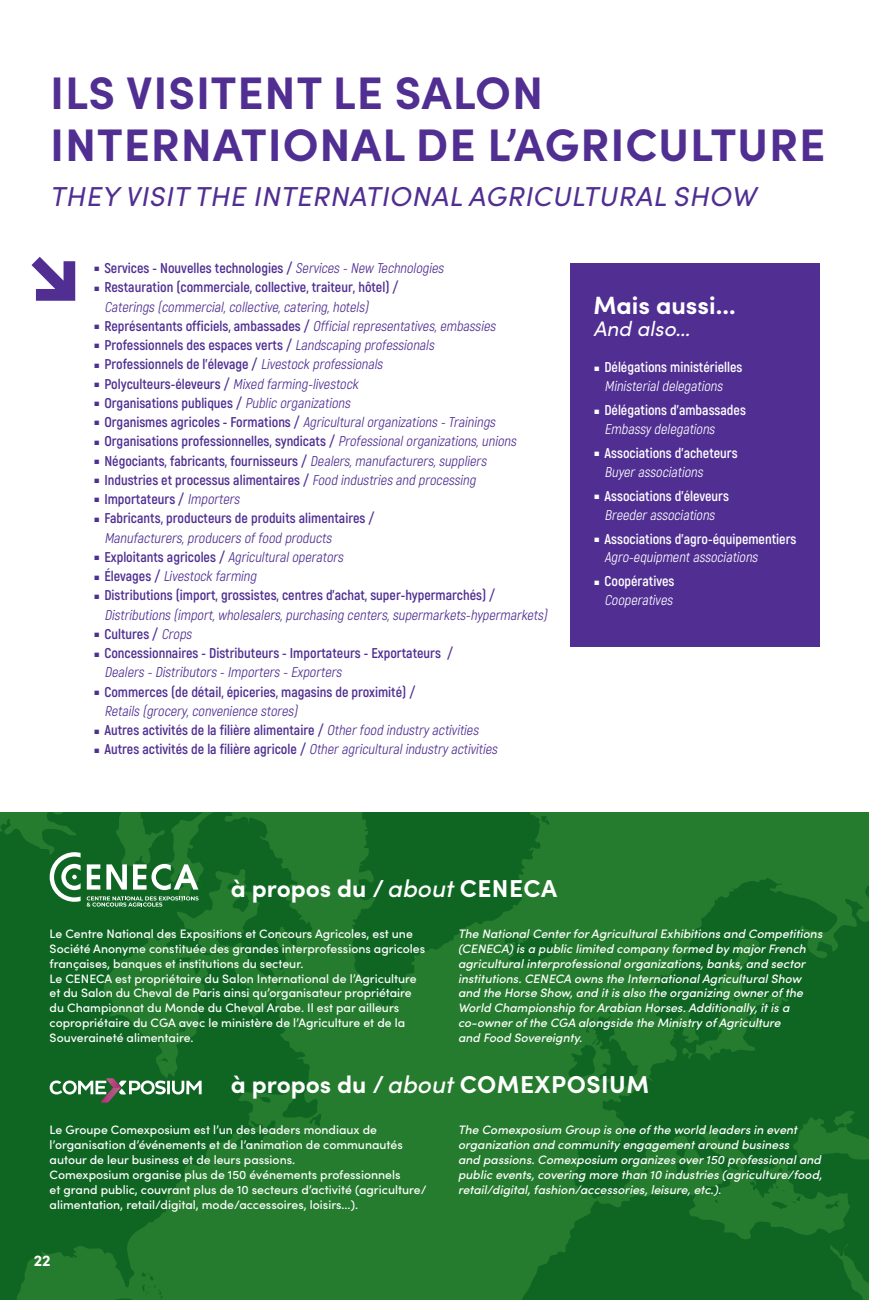
<style>
.page{position:relative;width:869px;height:1300px;background:#fff}
.page>*{position:absolute;margin:0;border:0;box-sizing:border-box;transform-origin:0 0}
.t1{font:700 45.68px/51.3px "Sofia Pro";letter-spacing:.02em;color:#502e92}
.t2{font:italic 27.47px "Sofia Pro";color:#502e92}
.t3{font:700 25.03px "Sofia Pro";color:#fff}
.t4{font:700 24.5px "Sofia Pro";letter-spacing:.01em;color:#fff}
.t5{font:italic 21px "Sofia Pro";color:#fff}
.t6{font:700 15.75px "Sofia Pro";color:#fff}
.t7{font:700 14.17px/19.2px "Akrobat";color:#502e92}
.t8{font:700 14.17px/18.9px "Akrobat";color:#fff}
.t9{font:italic 14.17px/19.2px "Akrobat";color:#502e92}
.t10{font:500 12.25px/14.9px "Sofia Pro";color:#fff}
.t11{font:italic 500 12.25px/14.9px "Sofia Pro";color:#fff}
.s1{font-weight:400;font-style:italic}
.s2{font-weight:700;font-style:normal}
.s3{font-weight:500;font-style:italic}
</style>
<div class="page">
<svg style="left:0;top:813px;width:297px;height:487px;background:#166d26"></svg>
<svg style="left:218px;top:945px;width:3px;height:4px"></svg>
<svg style="left:97px;top:1272px;width:70px;height:28px;background:#22792c"></svg>
<svg style="left:227px;top:880px;width:24px;height:32px"></svg>
<svg style="left:174px;top:956px;width:29px;height:18px"></svg>
<svg style="left:275px;top:981px;width:6px;height:5px"></svg>
<svg style="left:254px;top:990px;width:6px;height:5px"></svg>
<svg style="left:279px;top:971px;width:6px;height:4px"></svg>
<svg style="left:157px;top:1057px;width:11px;height:5px"></svg>
<svg style="left:178px;top:1024px;width:8px;height:9px"></svg>
<svg style="left:256px;top:1093px;width:16px;height:10px"></svg>
<svg style="left:250px;top:1119px;width:14px;height:10px"></svg>
<svg style="left:297px;top:813px;width:571px;height:487px;background:#1c7329"></svg>
<svg style="left:31px;top:257px;width:44px;height:44px"></svg>
<div style="left:569px;top:263px;width:250px;height:383px;background:#502e92"></div>
<svg style="left:87px;top:864px;width:13px;height:25px"></svg>
<svg style="left:106px;top:864px;width:21px;height:25px"></svg>
<svg style="left:133px;top:864px;width:65px;height:26px"></svg>
<svg style="left:50px;top:852px;width:31px;height:50px"></svg>
<svg style="left:87px;top:896px;width:111px;height:10px"></svg>
<svg style="left:50px;top:1078px;width:151px;height:24px"></svg>
<h1 class="t1" style="left:50px;top:64px;width:776px">ILS VISITENT LE SALON<br>INTERNATIONAL DE L’AGRICULTURE</h1>
<h2 class="t2" style="left:50px;top:176px;width:714px">THEY VISIT THE INTERNATIONALAGRICULTURALSHOW</h2>
<p class="t7" style="left:94px;top:258px;width:353px">■ Services - Nouvelles technologies / <span class="s1">Services -New Technologies</span></p>
<p class="t7" style="left:104px;top:278px;width:295px;text-indent:-10px">■ Restauration (commerciale, collective, traiteur, hôtel) /<br><span class="s1">Caterings (commercial,collective,catering,hotels)</span></p>
<p class="t7" style="left:94px;top:316px;width:405px">■ Représentants officiels, ambassades / <span class="s1">Officialrepresentatives,embassies</span></p>
<p class="t7" style="left:94px;top:335px;width:344px">■ Professionnels des espaces verts / <span class="s1">Landscaping professionals</span></p>
<p class="t7" style="left:94px;top:355px;width:292px">■ Professionnels de l’élevage / <span class="s1">Livestock professionals</span></p>
<p class="t7" style="left:94px;top:374px;width:268px">■ Polyculteurs-éleveurs / <span class="s1">Mixed farming-livestock</span></p>
<p class="t7" style="left:94px;top:393px;width:260px">■ Organisations publiques / <span class="s1">Public organizations</span></p>
<p class="t9" style="left:94px;top:412px;width:405px">■ <span class="s2">O rg a n is m es a g ri c o l es - Fo r m a t i o n s /</span> Agriculturalorganizations -Trainings</p>
<p class="t7" style="left:94px;top:432px;width:426px">■ Organisations professionnelles, syndicats / <span class="s1">Professionalorganizations,unions</span></p>
<p class="t7" style="left:94px;top:451px;width:396px">■ Négociants, fabricants, fournisseurs / <span class="s1">Dealers,manufacturers,suppliers</span></p>
<p class="t7" style="left:94px;top:470px;width:385px">■ Industries et processus alimentaires / <span class="s1">Food industries and processing</span></p>
<p class="t7" style="left:94px;top:489px;width:150px">■ Importateurs / <span class="s1">Importers</span></p>
<p class="t7" style="left:104px;top:509px;width:271px;text-indent:-10px">■ Fabricants, producteurs de produits alimentaires /<br><span class="s1">Manufacturers,producers offood products</span></p>
<p class="t7" style="left:94px;top:547px;width:253px">■ Exp l o ita nts a g ri c o l es / <span class="s1">Agriculturaloperators</span></p>
<p class="t9" style="left:94px;top:566px;width:166px">■ <span class="s2">É l e va g e s /</span> Livestock farming</p>
<p class="t9" style="left:104px;top:586px;width:447px;text-indent:-10px">■ <span class="s2">Distributions (import, grossistes, centres d’achat, super-hypermarchés) /<br></span>Distributions (import,wholesalers,purchasing centers,supermarkets-hypermarkets)</p>
<p class="t7" style="left:94px;top:624px;width:102px">■ Cultures / <span class="s1">Crops</span></p>
<p class="t7" style="left:104px;top:643px;width:350px;text-indent:-10px">■ Concessionnaires - Distributeurs - Importateurs - Exportateurs /<br><span class="s1">Dealers -Distributors -Importers -Exporters</span></p>
<p class="t7" style="left:104px;top:682px;width:312px;text-indent:-10px">■ Commerces (de détail, épiceries, magasins de proximité) /<br><span class="s1">Retails (grocery,convenience stores)</span></p>
<p class="t7" style="left:94px;top:720px;width:388px">■ Autres activités de la filière alimentaire / <span class="s1">Otherfood industryactivities</span></p>
<p class="t7" style="left:94px;top:740px;width:407px">■ Au t res a ctivit és d e l a fi l i è re a g ri c o l e / <span class="s1">Otheragriculturalindustryactivities</span></p>
<h3 class="t3" style="left:593px;top:286px;width:144px">Mais aussi...</h3>
<h3 class="t5" style="left:593px;top:314px;width:103px">And also…</h3>
<p class="t8" style="left:594px;top:358px;width:149px;text-align:center">■ Délégations ministérielles<br><span class="s1">Ministerialdelegations</span></p>
<p class="t8" style="left:604px;top:401px;width:143px;text-indent:-10px">■ Délégations d’ambassades<br><span class="s1">Embassydelegations</span></p>
<p class="t8" style="left:604px;top:443px;width:135px;text-indent:-10px">■ Associations d’acheteurs<br><span class="s1">Buyerassociations</span></p>
<p class="t8" style="left:594px;top:486px;width:136px;text-align:center">■ Associations d’éleveurs<br><span class="s1">Breederassociations</span></p>
<p class="t8" style="left:604px;top:529px;width:193px;text-indent:-10px">■ Associations d’agro-équipementiers<br><span class="s1">Agro-equipmentassociations</span></p>
<p class="t8" style="left:594px;top:572px;width:82px;text-align:right">■ Coopératives<br><span class="s1">Cooperatives</span></p>
<h3 class="t4" style="left:231px;top:870px;width:327px">à propos du /<span class="s3">about</span>CENECA</h3>
<p class="t10" style="left:50px;top:925px;width:377px">Le Centre National des Expositions et Concours Agricoles, est une Société Anonyme constituée des grandes interprofessions agricoles françaises, banques et institutions du secteur.<br>Le CENECA est propriétaire du Salon International de l’Agriculture et du Salon du Cheval de Paris ainsi qu’organisateur propriétaire du Championnat du Monde du Cheval Arabe. Il est par ailleurs copropriétaire du CGA avec le ministère de l’Agriculture et de la Souveraineté alimentaire.</p>
<p class="t11" style="left:458px;top:925px;width:368px">The NationalCenterforAgriculturalExhibitionsand Competitions (CENECA)isa public limited company formed by majorFrench agriculturalinterprofessionalorganizations,banks,and sector institutions.CENECA ownsthe InternationalAgriculturalShow and the Horse Show,and itisalso the organizing ownerofthe World Championship forArabian Horses.Additionally,itisa co-ownerofthe CGA alongside the Ministry ofAgriculture<br>and Food Sovereignty.</p>
<h3 class="t4" style="left:231px;top:1065px;width:419px">à propos du /<span class="s3">about</span>COMEXPOSIUM</h3>
<p class="t10" style="left:50px;top:1121px;width:378px">Le Groupe Comexposium est l’un des leaders mondiaux de l’organisation d’événements et de l’animation de communautés autour de leur business et de leurs passions.<br>Comexposium organise plus de 150 événements professionnels<br>et grand public, couvrant plus de 10 secteurs d’activité (agriculture/ alimentation, retail/digital, mode/accessoires, loisirs...).</p>
<p class="t6" style="left:34px;top:1248px;width:18px">22</p>
<p class="t11" style="left:458px;top:1121px;width:368px">The Comexposium Group isone ofthe world leadersin event organization and community engagementaround business<br>and passions.Comexposium organizesover150 professionaland public events,covering more than 10 industries(agriculture/food, retail/digital,fashion/accessories,leisure,etc.).</p>
</div>
